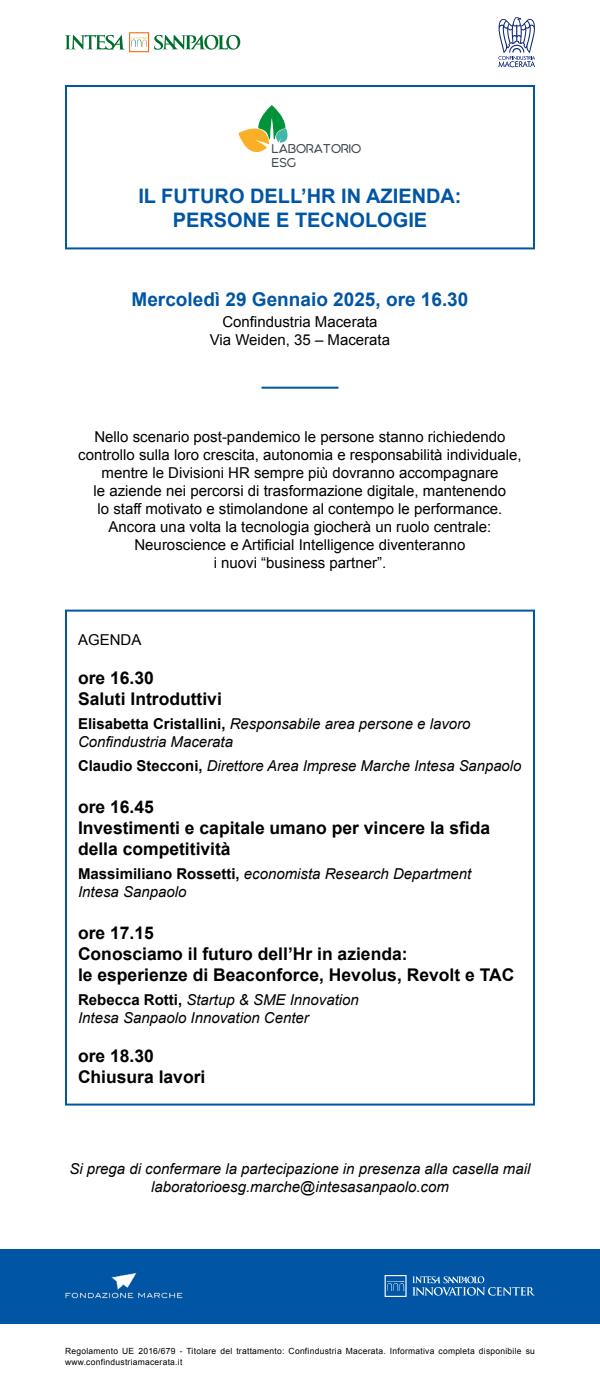
<style>
.page{position:relative;width:600px;height:1389px;background:#fff}
.page>*{position:absolute;margin:0;border:0;box-sizing:border-box;transform-origin:0 0}
.t1{font:700 20px/24px "Arial";color:#0056a4;text-align:center}
.t2{font:700 19px "Arial";color:#0056a4}
.t3{font:700 17.5px/21px "Arial";color:#000}
.t4{font:15px/18px "Arial";color:#000;text-align:center}
.t5{font:italic 15px/18px "Arial";color:#000}
.t6{font:11.4px/13.7px "Aquatico";color:#434b50}
.t7{font:8.5px/10.2px "Arial";letter-spacing:.03em;color:#000}
.s1{font-weight:700;font-style:normal}
</style>
<div class="page">
<svg style="left:65px;top:32px;width:175px;height:20px"></svg>
<div style="left:65px;top:85px;width:470px;height:164px;border:2px solid #0056a4"></div>
<svg style="left:239px;top:106px;width:49px;height:47px"></svg>
<hr style="left:262px;top:387px;width:76px;height:2px;background:#0056a4">
<svg style="left:499px;top:17px;width:36px;height:50px"></svg>
<div style="left:65px;top:610px;width:470px;height:496px;border:2px solid #0056a4"></div>
<div style="left:0;top:1249px;width:600px;height:75px;background:#0056a4"></div>
<svg style="left:385px;top:1275px;width:150px;height:22px"></svg>
<img style="left:65px;top:1272px;width:118px;height:27px">
<p class="t6" style="left:272px;top:143px;width:91px">LABORATORIO<br>ESG</p>
<h1 class="t1" style="left:138px;top:185px;width:325px">IL FUTURO DELL’HR IN AZIENDA:<br>PERSONE E TECNOLOGIE</h1>
<p class="t2" style="left:132px;top:286px;width:338px">Mercoledì 29 Gennaio 2025, ore 16.30</p>
<p class="t4" style="left:210px;top:313px;width:182px">Confindustria Macerata<br>Via Weiden, 35 – Macerata</p>
<p class="t4" style="left:78px;top:427px;width:445px">Nello scenario post-pandemico le persone stanno richiedendo controllo sulla loro crescita, autonomia e responsabilità individuale, mentre le Divisioni HR sempre più dovranno accompagnare<br>le aziende nei percorsi di trasformazione digitale, mantenendo<br>lo staff motivato e stimolandone al contempo le performance.<br>Ancora una volta la tecnologia giocherà un ruolo centrale:<br>Neuroscience e Artificial Intelligence diventeranno<br>i nuovi “business partner”.</p>
<p class="t4" style="left:78px;top:631px;width:65px">AGENDA</p>
<p class="t3" style="left:78px;top:668px;width:145px">ore 16.30<br>Saluti Introduttivi</p>
<p class="t5" style="left:78px;top:715px;width:394px"><span class="s1">Elisabetta Cristallini,</span> Responsabile area persone e lavoro<br>Confindustria Macerata</p>
<p class="t5" style="left:78px;top:757px;width:445px"><span class="s1">Claudio Stecconi,</span> Direttore Area Imprese Marche Intesa Sanpaolo</p>
<p class="t3" style="left:78px;top:797px;width:414px">ore 16.45<br>Investimenti e capitale umano per vincere la sfida della competitività</p>
<p class="t5" style="left:78px;top:865px;width:395px"><span class="s1">Massimiliano Rossetti,</span> economista Research Department<br>Intesa Sanpaolo</p>
<p class="t3" style="left:78px;top:923px;width:438px">ore 17.15<br>Conosciamo il futuro dell’Hr in azienda:<br>le esperienze di Beaconforce, Hevolus, Revolt e TAC</p>
<p class="t5" style="left:78px;top:991px;width:282px"><span class="s1">Rebecca Rotti,</span> Startup &amp; SME Innovation<br>Intesa Sanpaolo Innovation Center</p>
<p class="t3" style="left:78px;top:1046px;width:129px">ore 18.30<br>Chiusura lavori</p>
<p class="t5" style="left:69px;top:1159px;width:463px;text-align:center">Si prega di confermare la partecipazione in presenza alla casella mail laboratorioesg.marche@intesasanpaolo.com</p>
<p class="t7" style="left:65px;top:1346px;width:471px">Regolamento UE 2016/679 - Titolare del trattamento: Confindustria Macerata. Informativa completa disponibile su www.confindustriamacerata.it</p>
</div>
